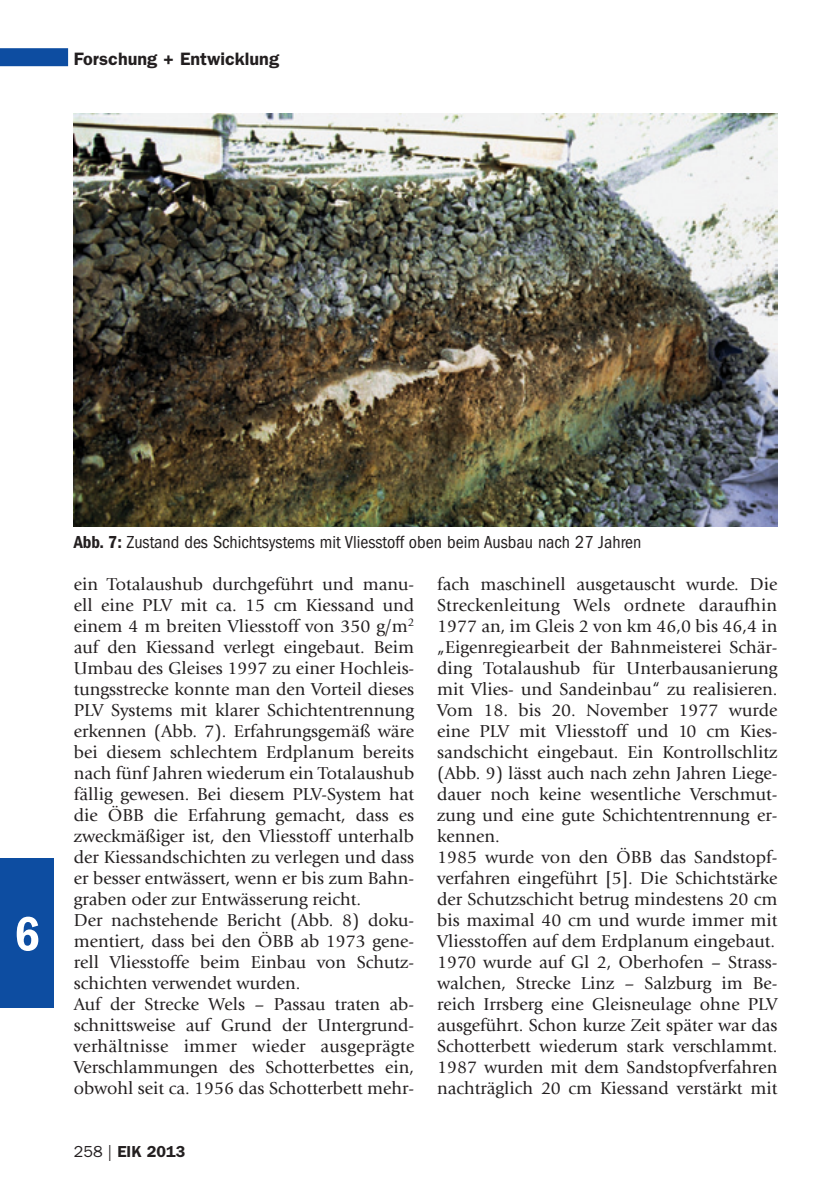
<style>
.page{position:relative;width:840px;height:1191px;background:#fff}
.page>*{position:absolute;margin:0;border:0;box-sizing:border-box;transform-origin:0 0}
.t1{font:50px "ITC Franklin Gothic Std Dm Cd";color:#fff}
.Grundschrift{font:18px/21px "Giovanni Std";color:#231f20;text-align:justify}
.Bildunterschrift{font:condensed 18px "ITC Franklin Gothic Std";color:#231f20}
.t2{font:600 18px "ITC Franklin Gothic Std";color:#231f20}
.t3{font:600 16px "ITC Franklin Gothic Std";color:#231f20}
.s1{font-family:"ITC Franklin Gothic Std Dm Cd";font-stretch:normal}
.s2{font-weight:400}
</style>
<div class="page">
<div style="left:0;top:48px;width:68px;height:18px;background:#0d4da1"></div>
<div style="left:0;top:858px;width:54px;height:150px;background:#0d4da1"></div>
<img style="left:74px;top:113px;width:703px;height:414px">
<p class="t2" style="left:74px;top:48px;width:207px">Forschung + Entwicklung</p>
<h1 class="t1" style="left:14px;top:905px;width:27px">6</h1>
<p class="Bildunterschrift" style="left:74px;top:531px;width:569px"><span class="s1">Abb. 7:</span> Zustand des Schichtsystems mit Vliesstoff oben beim Ausbau nach 27 Jahren</p>
<p class="Grundschrift" style="left:74px;top:573px;width:342px">ein Totalaushub durchgeführt und manu&shy;ell eine PLV mit ca. 15 cm Kiessand und einem 4 m breiten Vliesstoff von 350 g/m<sup>2 </sup>auf den Kiessand verlegt eingebaut. Beim Umbau des Gleises 1997 zu einer Hochleis&shy;tungsstrecke konnte man den Vorteil dieses PLV Systems mit klarer Schichtentrennung erkennen (Abb. 7). Erfahrungsgemäß wäre bei diesem schlechtem Erdplanum bereits nach fünf Jahren wiederum ein Totalaushub fällig gewesen. Bei diesem PLV-System hat die ÖBB die Erfahrung gemacht, dass es zweckmäßiger ist, den Vliesstoff unterhalb der Kiessandschichten zu verlegen und dass er besser entwässert, wenn er bis zum Bahn&shy;graben oder zur Entwässerung reicht.</p>
<p class="Grundschrift" style="left:74px;top:909px;width:342px">Der nachstehende Bericht (Abb. 8) doku&shy;mentiert, dass bei den ÖBB ab 1973 gene&shy;rell Vliesstoffe beim Einbau von Schutz&shy;schichten verwendet wurden.</p>
<p class="Grundschrift" style="left:74px;top:993px;width:342px">Auf der Strecke Wels – Passau traten ab&shy;schnittsweise auf Grund der Untergrund&shy;verhältnisse immer wieder ausgeprägte Verschlammungen des Schotterbettes ein, obwohl seit ca. 1956 das Schotterbett mehr-</p>
<p class="t3" style="left:74px;top:1141px;width:113px"><span class="s2">258 |</span> EIK 2013</p>
<p class="Grundschrift" style="left:437px;top:573px;width:342px">fach maschinell ausgetauscht wurde. Die Streckenleitung Wels ordnete daraufhin 1977 an, im Gleis 2 von km 46,0 bis 46,4 in „Eigenregiearbeit der Bahnmeisterei Schär&shy;ding Totalaushub für Unterbausanierung mit Vlies- und Sandeinbau“ zu realisieren.<br>Vom 18. bis 20. November 1977 wurde eine PLV mit Vliesstoff und 10 cm Kies&shy;sandschicht eingebaut. Ein Kontrollschlitz (Abb. 9) lässt auch nach zehn Jahren Liege&shy;dauer noch keine wesentliche Verschmut&shy;zung und eine gute Schichtentrennung er&shy;kennen.</p>
<p class="Grundschrift" style="left:437px;top:846px;width:342px">1985 wurde von den ÖBB das Sandstopf&shy;verfahren eingeführt [5]. Die Schichtstärke der Schutzschicht betrug mindestens 20 cm bis maximal 40 cm und wurde immer mit Vliesstoffen auf dem Erdplanum eingebaut.</p>
<p class="Grundschrift" style="left:437px;top:951px;width:342px">1970 wurde auf Gl 2, Oberhofen – Strass&shy;walchen, Strecke Linz – Salzburg im Be&shy;reich Irrsberg eine Gleisneulage ohne PLV ausgeführt. Schon kurze Zeit später war das Schotterbett wiederum stark verschlammt.<br>1987 wurden mit dem Sandstopfverfahren nachträglich 20 cm Kiessand verstärkt mit</p>
</div>
